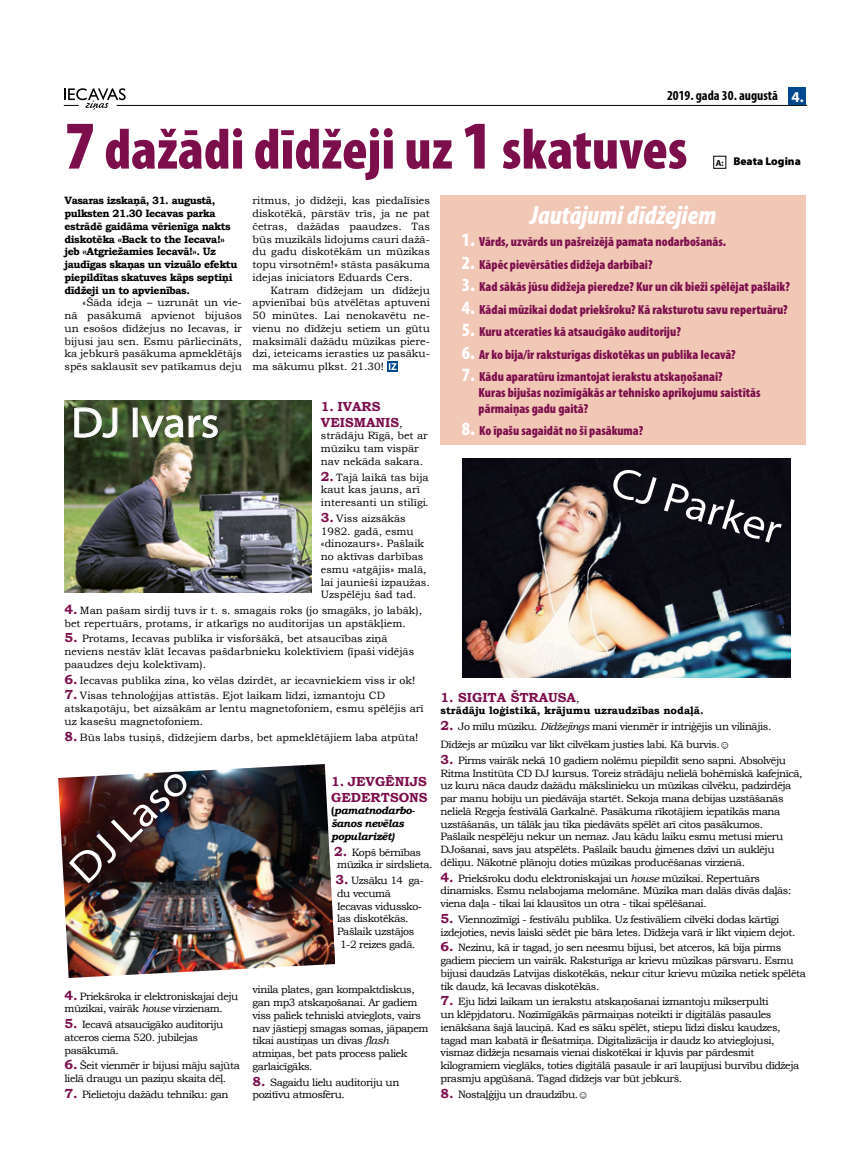
<style>
.page{position:relative;width:851px;height:1170px;background:#fff}
.page>*{position:absolute;margin:0;border:0;box-sizing:border-box;transform-origin:0 0}
.t1{font:900 condensed 57.5px "Myriad Pro";color:#7c0e4c}
.t2{font:semi-expanded 42.5px "Myriad Pro";color:#fff}
.t3{font:italic 900 condensed 26.25px "Myriad Pro";color:#fff}
.t4{font:700 condensed 13.75px "Myriad Pro";color:#000}
.t5{font:900 condensed 13.12px/15.8px "Myriad Pro";color:#7c0e4c}
.t6{font:700 13.12px/15.8px "Bookman Old Style";color:#7c0e4c}
.t7{font:900 11.25px "Myriad Pro";color:#000}
.t8{font:10.62px/12.8px "Bookman Old Style";letter-spacing:-.04em;color:#000}
.t9{font:10.62px/12.8px "Bookman Old Style";color:#000}
.t10{font:700 10.62px/12.8px "Bookman Old Style";letter-spacing:-.04em;color:#000}
.t11{font:700 10.62px "Bookman Old Style";color:#000}
.t12{font:italic 700 10.62px/12.8px "Bookman Old Style";letter-spacing:-.04em;color:#000}
.s1{font-stretch:normal;font-size:15px;color:#fff}
.s2{font-size:68.75px}
.s3{font-weight:700;font-size:8.75px}
.s4{font-weight:400;font-size:10.62px;color:#000}
.s5{font-weight:700;font-size:13.12px;color:#7c0e4c}
.s6{font-family:"Myriad Pro"}
.s7{font-style:normal}
.s8{font-style:italic}
.s9{font-size:18.75px;color:#fff}
</style>
<div class="page">
<hr style="left:117px;top:105px;width:689px;height:1px;background:#000">
<svg style="left:64px;top:88px;width:62px;height:22px"></svg>
<div style="left:788px;top:87px;width:18px;height:18px;background:#004990"></div>
<div style="left:440px;top:195px;width:365px;height:249px;background:#f1c7b6"></div>
<svg style="left:387px;top:361px;width:11px;height:10px"></svg>
<svg style="left:389px;top:363px;width:7px;height:7px"></svg>
<img style="left:64px;top:400px;width:247px;height:193px">
<svg style="left:74px;top:407px;width:43px;height:31px"></svg>
<div style="left:133px;top:408px;width:4px;height:29px;border:1px solid #fff"></div>
<svg style="left:141px;top:415px;width:77px;height:23px;background:#6d7b5d"></svg>
<img style="left:462px;top:458px;width:328px;height:219px">
<img style="left:58px;top:764px;width:277px;height:213px">
<p class="t4" style="left:667px;top:87px;width:138px">2019. gada 30. augustā <span class="s1">4.</span></p>
<h1 class="t1" style="left:64px;top:117px;width:624px"><span class="s2">7</span> dažādi dīdžeji uz <span class="s2">1</span> skatuves</h1>
<p class="t7" style="left:715px;top:155px;width:87px"><span class="s3">A:</span> Beata Logina</p>
<p class="t10" style="left:64px;top:194px;width:174px">Vasaras izskaņā, 31. augustā, pulksten 21.30 Iecavas parka estrādē gaidāma vērienīga nakts diskotēka «Back to the Iecava!» jeb «Atgriežamies Iecavā!». Uz jaudīgas skaņas un vizuālo efektu piepildītas skatuves kāps septiņi dīdžeji un to apvienības.</p>
<p class="t8" style="left:64px;top:296px;width:179px;text-align:justify;text-indent:18px">«Šāda ideja – uzrunāt un vie&shy;nā pasākumā apvienot bijušos un esošos dīdžejus no Iecavas, ir bijusi jau sen. Esmu pārliecināts, ka jebkurš pasākuma apmeklētājs spēs saklausīt sev patīkamus deju</p>
<p class="t8" style="left:252px;top:194px;width:179px;text-align:justify">ritmus, jo dīdžeji, kas piedalīsies diskotēkā, pārstāv trīs, ja ne pat četras, dažādas paaudzes. Tas būs muzikāls lidojums cauri dažā&shy;du gadu diskotēkām un mūzikas topu virsotnēm!» stāsta pasākuma idejas iniciators Eduards Cers.</p>
<p class="t8" style="left:252px;top:283px;width:179px;text-align:justify;text-indent:18px">Katram dīdžejam un dīdžeju apvienībai būs atvēlētas aptuveni 50 minūtes. Lai nenokavētu ne&shy;vienu no dīdžeju setiem un gūtu maksimāli dažādu mūzikas piere&shy;dzi, ieteicams ierasties uz pasāku&shy;ma sākumu plkst. 21.30!</p>
<h2 class="t2" style="left:71px;top:399px;width:149px">DJ Ivars</h2>
<p class="t6" style="left:321px;top:398px;width:83px">1. IVARS<br>VEISMANIS<span class="s4">,</span></p>
<p class="t9" style="left:321px;top:429px;width:108px">strādāju Rīgā, bet ar mūziku tam vispār nav nekāda sakara.</p>
<p class="t9" style="left:321px;top:470px;width:109px"><span class="s5">2.</span> Tajā laikā tas bija kaut kas jauns, arī interesanti un stilīgi<span class="s6">.</span></p>
<p class="t9" style="left:321px;top:512px;width:110px"><span class="s5">3.</span> Viss aizsākās<br>1982. gadā, esmu «dinozaurs». Pašlaik no aktīvas darbības esmu «atgājis» malā, lai jaunieši izpaužas.<br>Uzspēlēju šad tad.</p>
<p class="t9" style="left:64px;top:604px;width:359px"><span class="s5">4.</span> Man pašam sirdij tuvs ir t. s. smagais roks (jo smagāks, jo labāk), bet repertuārs, protams, ir atkarīgs no auditorijas un apstākļiem.</p>
<p class="t9" style="left:64px;top:632px;width:351px"><span class="s5">5.</span> Protams, Iecavas publika ir visforšākā, bet atsaucības ziņā neviens nestāv klāt Iecavas pašdarbnieku kolektīviem (īpaši vidējās paaudzes deju kolektīvam).</p>
<p class="t9" style="left:64px;top:673px;width:352px"><span class="s5">6.</span> Iecavas publika zina, ko vēlas dzirdēt, ar iecavniekiem viss ir ok!</p>
<p class="t9" style="left:64px;top:689px;width:360px"><span class="s5">7.</span> Visas tehnoloģijas attīstās. Ejot laikam līdzi, izmantoju CD atskaņotāju, bet aizsākām ar lentu magnetofoniem, esmu spēlējis arī uz kasešu magnetofoniem.</p>
<p class="t9" style="left:64px;top:730px;width:355px"><span class="s5">8.</span> Būs labs tusiņš, dīdžejiem darbs, bet apmeklētājiem laba atpūta!</p>
<h2 class="t2" style="left:60px;top:858px;width:148px;rotate:-44deg">DJ Laso</h2>
<p class="t6" style="left:331px;top:773px;width:98px">1. JEVGĒNIJS<br>GEDERTSONS</p>
<p class="t12" style="left:331px;top:804px;width:85px"><span class="s7">(</span>pamatnodarbo&shy;šanos nevēlas popularizēt)</p>
<p class="t8" style="left:334px;top:845px;width:100px"><span class="s5">2.</span> Kopš bērnības mūzika ir sirdslieta.</p>
<p class="t8" style="left:335px;top:874px;width:90px"><span class="s5">3.</span> Uzsāku 14 ga&shy;du vecumā<br>Iecavas vidussko&shy;las diskotēkās.<br>Pašlaik uzstājos<br>1-2 reizes gadā.</p>
<p class="t8" style="left:64px;top:989px;width:175px"><span class="s5">4.</span> Priekšroka ir elektroniskajai deju mūzikai, vairāk <span class="s8">house</span> virzienam.</p>
<p class="t8" style="left:64px;top:1018px;width:160px"><span class="s5">5.</span> Iecavā atsaucīgāko auditoriju atceros ciema 520. jubilejas pasākumā.</p>
<p class="t8" style="left:64px;top:1059px;width:177px"><span class="s5">6.</span> Šeit vienmēr ir bijusi māju sajūta lielā draugu un paziņu skaita dēļ.</p>
<p class="t8" style="left:64px;top:1087px;width:165px"><span class="s5">7.</span> Pielietoju dažādu tehniku: gan</p>
<p class="t8" style="left:252px;top:983px;width:177px">vinila plates, gan kompaktdiskus, gan mp3 atskaņošanai. Ar gadiem viss paliek tehniski atvieglots, vairs nav jāstiepj smagas somas, jāpaņem tikai austiņas un divas <span class="s8">flash </span>atmiņas, bet pats process paliek garlaicīgāks.</p>
<p class="t8" style="left:252px;top:1075px;width:148px"><span class="s5">8.</span> Sagaidu lielu auditoriju un pozitīvu atmosfēru.</p>
<h3 class="t3" style="left:530px;top:201px;width:187px">Jautājumi dīdžejiem</h3>
<p class="t5" style="left:462px;top:234px;width:266px"><span class="s9">1.</span> Vārds, uzvārds un pašreizējā pamata nodarbošanās.</p>
<p class="t5" style="left:462px;top:256px;width:192px"><span class="s9">2.</span> Kāpēc pievērsāties dīdžeja darbībai?</p>
<p class="t5" style="left:462px;top:279px;width:329px"><span class="s9">3.</span> Kad sākās jūsu dīdžeja pieredze? Kur un cik bieži spēlējat pašlaik?</p>
<p class="t5" style="left:462px;top:301px;width:327px"><span class="s9">4.</span> Kādai mūzikai dodat priekšroku? Kā raksturotu savu repertuāru?</p>
<p class="t5" style="left:462px;top:324px;width:220px"><span class="s9">5.</span> Kuru atceraties kā atsaucīgāko auditoriju?</p>
<p class="t5" style="left:462px;top:346px;width:275px"><span class="s9">6.</span> Ar ko bija/ir raksturīgas diskotēkas un publika Iecavā?</p>
<p class="t5" style="left:478px;top:369px;width:283px;text-indent:-17px"><span class="s9">7.</span> Kādu aparatūru izmantojat ierakstu atskaņošanai?<br>Kuras bijušas nozīmīgākās ar tehnisko aprīkojumu saistītās pārmaiņas gadu gaitā?</p>
<p class="t5" style="left:462px;top:423px;width:183px"><span class="s9">8.</span> Ko īpašu sagaidāt no šī pasākuma?</p>
<h2 class="t2" style="left:619px;top:457px;width:177px;rotate:17deg">CJ Parker</h2>
<p class="t6" style="left:440px;top:689px;width:140px">1. SIGITA ŠTRAUSA<span class="s4">,</span></p>
<p class="t11" style="left:440px;top:703px;width:264px">strādāju loģistikā, krājumu uzraudzības nodaļā.</p>
<p class="t8" style="left:440px;top:717px;width:332px;line-height:18px"><span class="s5">2.</span> Jo mīlu mūziku. <span class="s8">Dīdžejings</span> mani vienmēr ir intriģējis un vilinājis.<br>Dīdžejs ar mūziku var likt cilvēkam justies labi. Kā burvis.☺</p>
<p class="t8" style="left:440px;top:753px;width:363px"><span class="s5">3.</span> Pirms vairāk nekā 10 gadiem nolēmu piepildīt seno sapni. Absolvēju Ritma Institūta CD DJ kursus. Toreiz strādāju nelielā bohēmiskā kafejnīcā, uz kuru nāca daudz dažādu mākslinieku un mūzikas cilvēku, padzirdēja par manu hobiju un piedāvāja startēt. Sekoja mana debijas uzstāšanās nelielā Regeja festivālā Garkalnē. Pasākuma rīkotājiem iepatikās mana uzstāšanās, un tālāk jau tika piedāvāts spēlēt arī citos pasākumos.<br>Pašlaik nespēlēju nekur un nemaz. Jau kādu laiku esmu metusi mieru DJošanai, savs jau atspēlēts. Pašlaik baudu ģimenes dzīvi un auklēju dēliņu. Nākotnē plānoju doties mūzikas producēšanas virzienā.</p>
<p class="t8" style="left:440px;top:871px;width:352px"><span class="s5">4.</span> Priekšroku dodu elektroniskajai un <span class="s8">house</span> mūzikai. Repertuārs dinamisks. Esmu nelabojama melomāne. Mūzika man dalās divās daļās: viena daļa - tikai lai klausītos un otra - tikai spēlēšanai.</p>
<p class="t8" style="left:440px;top:912px;width:356px"><span class="s5">5.</span> Viennozīmīgi - festivālu publika. Uz festivāliem cilvēki dodas kārtīgi izdejoties, nevis laiski sēdēt pie bāra letes. Dīdžeja varā ir likt viņiem dejot.</p>
<p class="t8" style="left:440px;top:941px;width:367px"><span class="s5">6.</span> Nezinu, kā ir tagad, jo sen neesmu bijusi, bet atceros, kā bija pirms gadiem pieciem un vairāk. Raksturīga ar krievu mūzikas pārsvaru. Esmu bijusi daudzās Latvijas diskotēkās, nekur citur krievu mūzika netiek spēlēta tik daudz, kā Iecavas diskotēkās.</p>
<p class="t8" style="left:440px;top:995px;width:360px"><span class="s5">7.</span> Eju līdzi laikam un ierakstu atskaņošanai izmantoju mikserpulti<br>un klēpjdatoru. Nozīmīgākās pārmaiņas noteikti ir digitālās pasaules ienākšana šajā lauciņā. Kad es sāku spēlēt, stiepu līdzi disku kaudzes, tagad man kabatā ir flešatmiņa. Digitalizācija ir daudz ko atvieglojusi, vismaz dīdžeja nesamais vienai diskotēkai ir kļuvis par pārdesmit kilogramiem vieglāks, toties digitālā pasaule ir arī laupījusi burvību dīdžeja prasmju apgūšanā. Tagad dīdžejs var būt jebkurš.</p>
<p class="t8" style="left:440px;top:1087px;width:150px"><span class="s5">8.</span> Nostaļģiju un draudzību.☺</p>
</div>
